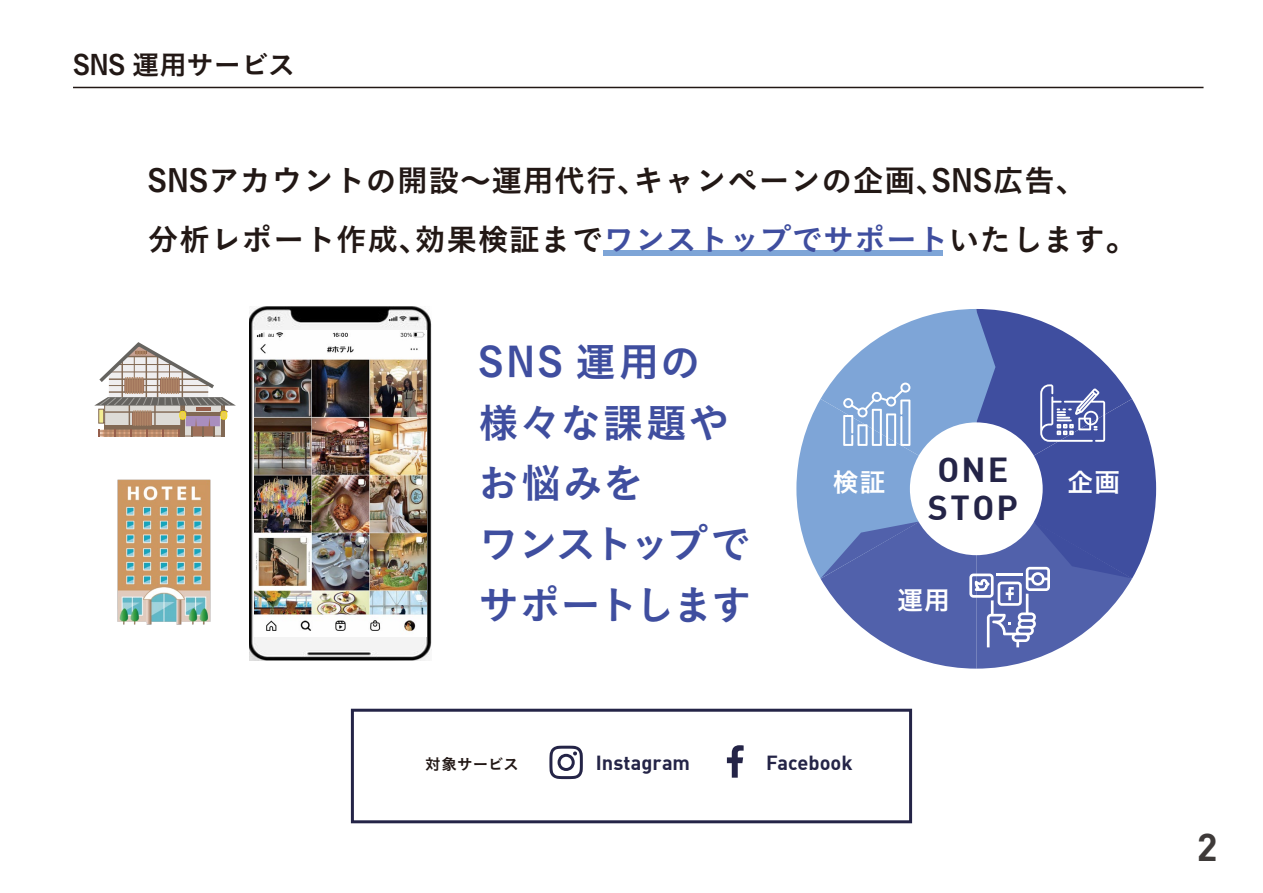
<style>
.page{position:relative;width:1263px;height:893px;background:#fff}
.page>*{position:absolute;margin:0;border:0;box-sizing:border-box;transform-origin:0 0}
.t1{font:40.35px/60.6px "Koburina Go Std W6";letter-spacing:.01em;color:#3f4e9f}
.t2{font:700 38.25px "DI Nbek";color:#3e3a39}
.t3{font:700 34.05px/37.7px "DI Nbek";letter-spacing:.06em;color:#242447}
.t4{font:30.75px/59.7px "Koburina Go Std W6";letter-spacing:.02em;color:#221815}
.t5{font:27.15px "Koburina Go Std W6";color:#221815}
.t6{font:26.25px "Koburina Go Std W6";color:#fff}
.t7{font:700 19.95px "DI Nbek";color:#242447}
.t8{font:15.6px "Koburina Go Std W6";letter-spacing:.005em;color:#221815}
.s1{color:#3f4e9f}
</style>
<div class="page">
<div style="left:604px;top:251px;width:339px;height:5px;background:#7ea5d7"></div>
<svg style="left:94px;top:342px;width:142px;height:95px"></svg>
<svg style="left:796px;top:309px;width:360px;height:360px"></svg>
<svg style="left:549px;top:746px;width:34px;height:33px"></svg>
<svg style="left:727px;top:745px;width:17px;height:33px"></svg>
<div style="left:351px;top:709px;width:561px;height:114px;border:3px solid #242447"></div>
<img style="left:249px;top:306px;width:182px;height:354px">
<img style="left:254px;top:330px;width:173px;height:307px">
<hr style="left:73px;top:87px;width:1130px;height:1px;background:#221815">
<img style="left:117px;top:478px;width:144px;height:146px">
<p class="t5" style="left:73px;top:44px;width:224px">SNS 運用サービス</p>
<p class="t4" style="left:148px;top:151px;width:990px">SNSアカウントの開設～運用代行、キャンペーンの企画、SNS広告、<br>分析レポート作成、効果検証まで<span class="s1">ワンストップでサポート</span>いたします。</p>
<h1 class="t1" style="left:478px;top:333px;width:275px">SNS 運用の<br>様々な課題やお悩みを<br>ワンストップでサポートします</h1>
<p class="t6" style="left:833px;top:462px;width:54px">検証</p>
<p class="t3" style="left:928px;top:449px;width:91px">ONE<br>STOP</p>
<p class="t6" style="left:897px;top:580px;width:54px">運用</p>
<p class="t6" style="left:1067px;top:462px;width:54px">企画</p>
<p class="t8" style="left:425px;top:752px;width:95px">対象サービス</p>
<p class="t7" style="left:596px;top:750px;width:96px">Instagram</p>
<p class="t7" style="left:766px;top:750px;width:88px">Facebook</p>
<p class="t2" style="left:1197px;top:822px;width:22px">2</p>
</div>
